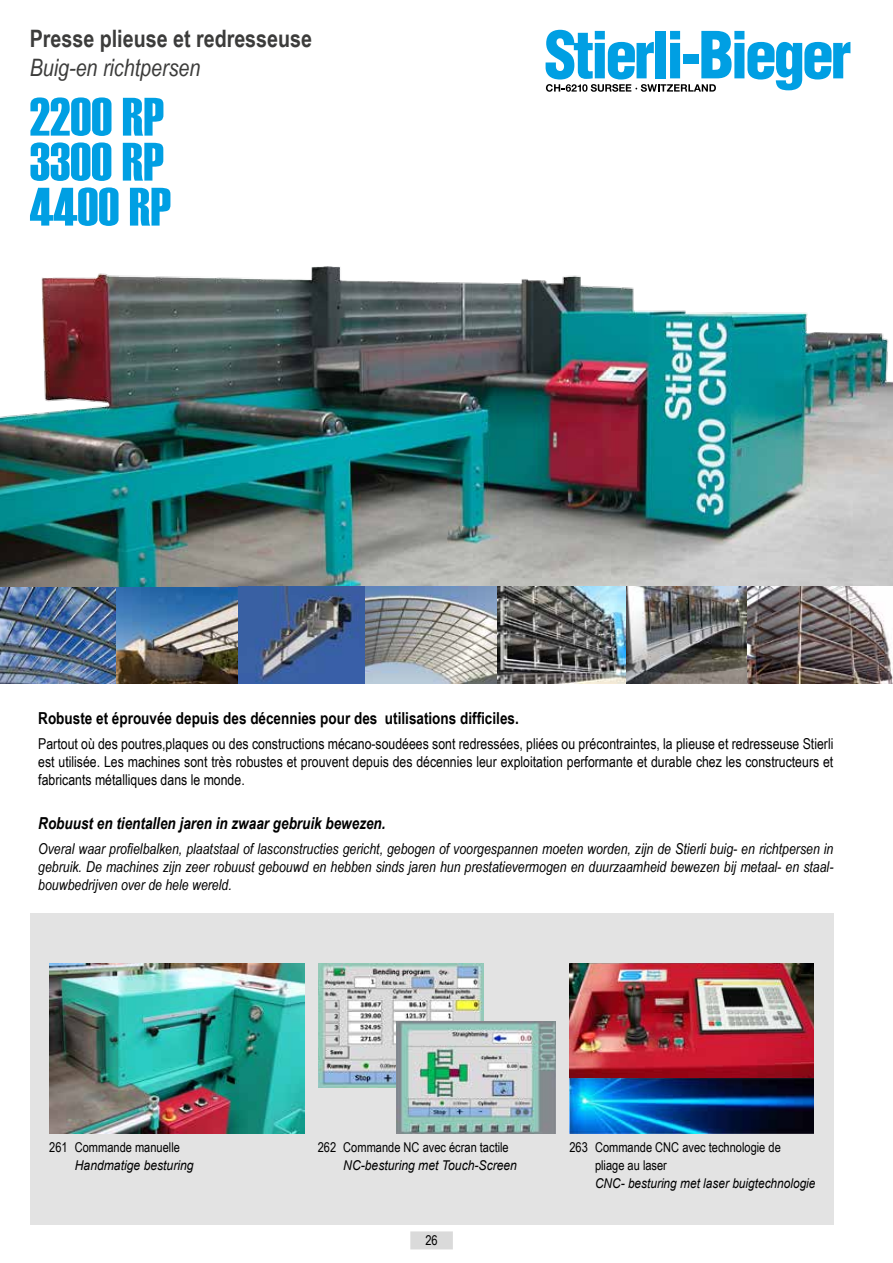
<style>
.page{position:relative;width:893px;height:1263px;background:#fff}
.page>*{position:absolute;margin:0;border:0;box-sizing:border-box;transform-origin:0 0}
.t1{font:54px/45px "Haettenschweiler";color:#009fe3}
.t2{font:700 24px "Arial Narrow";color:#3c3c3b}
.t3{font:italic 24px "Arial Narrow";color:#3c3c3b}
.t4{font:700 16.5px "Arial Narrow";color:#000}
.t5{font:italic 700 16.5px "Arial Narrow";color:#000}
.t6{font:15px/18px "Arial Narrow";color:#000;text-align:justify}
.t7{font:italic 15px/18px "Arial Narrow";color:#000;text-align:justify}
.t8{font:13.5px/18px "Arial Narrow";color:#000}
.t9{font:italic 13.5px "Arial";color:#000;scale:.9 1}
.t10{font:italic 13.5px "Arial";color:#000;scale:.88 1}
</style>
<div class="page">
<div style="left:410px;top:1231px;width:43px;height:18px;background:#dadada"></div>
<img style="left:0;top:266px;width:893px;height:322px">
<div style="left:30px;top:912px;width:803px;height:312px;background:#e3e3e3"></div>
<img style="left:49px;top:963px;width:256px;height:170px">
<svg style="left:546px;top:30px;width:304px;height:62px"></svg>
<img style="left:569px;top:963px;width:245px;height:116px">
<img style="left:569px;top:1079px;width:245px;height:54px">
<img style="left:381px;top:587px;width:366px;height:96px">
<img style="left:539px;top:613px;width:39px;height:40px">
<img style="left:0;top:588px;width:117px;height:95px">
<img style="left:117px;top:587px;width:121px;height:96px">
<img style="left:747px;top:587px;width:146px;height:96px">
<img style="left:238px;top:587px;width:143px;height:96px">
<img style="left:319px;top:963px;width:164px;height:124px">
<img style="left:397px;top:1021px;width:158px;height:113px">
<h2 class="t2" style="left:30px;top:21px;width:284px">Presse plieuse et redresseuse</h2>
<h2 class="t3" style="left:30px;top:51px;width:172px">Buig-en richtpersen</h2>
<h1 class="t1" style="left:30px;top:94px;width:143px">2200 RP<br>3300 RP<br>4400 RP</h1>
<p class="t4" style="left:38px;top:706px;width:482px">Robuste et éprouvée depuis des décennies pour des utilisations difficiles.</p>
<p class="t6" style="left:38px;top:735px;width:797px">Partout où des poutres,plaques ou des constructions mécano-soudéees sont redressées, pliées ou précontraintes, la plieuse et redresseuse Stierli est utilisée. Les machines sont très robustes et prouvent depuis des décennies leur exploitation performante et durable chez les constructeurs et fabricants métalliques dans le monde.</p>
<p class="t5" style="left:38px;top:810px;width:349px">Robuust en tientallen jaren in zwaar gebruik bewezen.</p>
<p class="t7" style="left:38px;top:839px;width:797px">Overal waar profielbalken, plaatstaal of lasconstructies gericht, gebogen of voorgespannen moeten worden, zijn de Stierli buig- en richtpersen in gebruik. De machines zijn zeer robuust gebouwd en hebben sinds jaren hun prestatievermogen en duurzaamheid bewezen bij metaal- en staal&shy;bouwbedrijven over de hele wereld.</p>
<p class="t8" style="left:49px;top:1138px;width:132px">261 Commande manuelle</p>
<p class="t9" style="left:75px;top:1157px;width:134px">Handmatige besturing</p>
<p class="t8" style="left:318px;top:1138px;width:193px">262 Commande NC avec écran tactile</p>
<p class="t9" style="left:343px;top:1157px;width:195px">NC-besturing met Touch-Screen</p>
<p class="t8" style="left:425px;top:1231px;width:14px">26</p>
<p class="t8" style="left:595px;top:1138px;width:187px;text-indent:-26px">263 Commande CNC avec technologie de pliage au laser</p>
<p class="t10" style="left:595px;top:1175px;width:252px">CNC- besturing met laser buigtechnologie</p>
</div>
